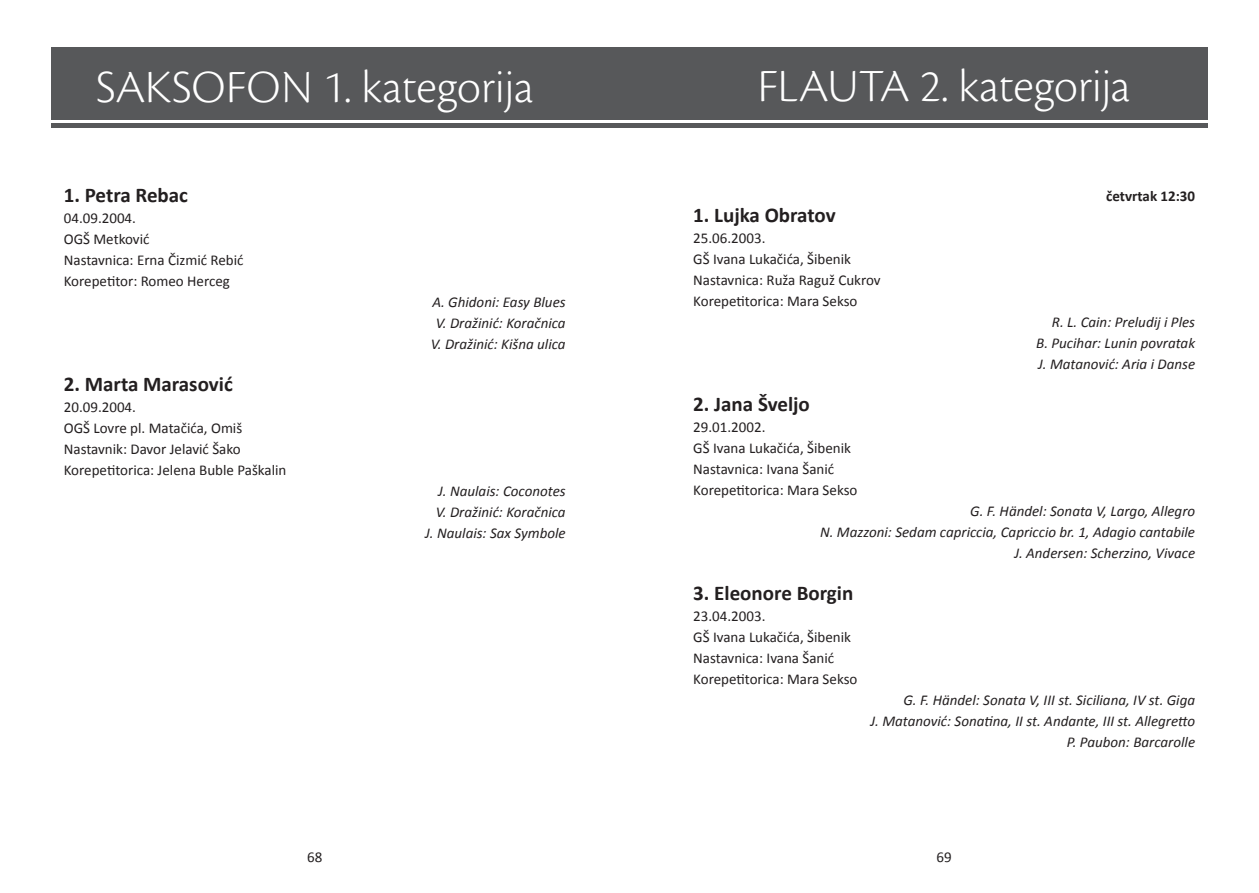
<style>
.page{position:relative;width:1259px;height:893px;background:#fff}
.page>*{position:absolute;margin:0;border:0;box-sizing:border-box;transform-origin:0 0}
.t1{font:300 48px "Cronos Pro";color:#fff}
.t2{font:700 21px "Calibri";color:#231f20}
.t3{font:15px/21px "Calibri";color:#231f20}
.t4{font:italic 15px/21px "Calibri";color:#231f20;text-align:right}
.t5{font:700 15px "Calibri";color:#231f20}
</style>
<div class="page">
<div style="left:51px;top:47px;width:578px;height:73px;background:#57585a"></div>
<div style="left:51px;top:123px;width:578px;height:5px;background:#57585a"></div>
<div style="left:629px;top:47px;width:579px;height:73px;background:#57585a"></div>
<div style="left:629px;top:123px;width:579px;height:5px;background:#57585a"></div>
<h1 class="t1" style="left:96px;top:60px;width:439px">SAKSOFON 1. kategorija</h1>
<h2 class="t2" style="left:64px;top:182px;width:126px">1. Petra Rebac</h2>
<p class="t3" style="left:64px;top:208px;width:181px">04.09.2004.<br>OGŠ M etković<br>Nastavnica: Erna Čizmić Rebić<br>Korepetitor: Romeo Herceg</p>
<h2 class="t2" style="left:64px;top:371px;width:170px">2. Marta Marasović</h2>
<p class="t3" style="left:64px;top:397px;width:224px">20.09.2004.<br>OGŠ Lovre pl. M atačića, Omiš<br>Nastavnik: Davor Jelavić Šako<br>Korepetitorica: Jelena Buble Paškalin</p>
<p class="t4" style="left:431px;top:291px;width:136px;text-align:center">A. Ghidoni: Easy Blues<br>V. Dražinić: Koračnica<br>V. Dražinić: Kišna ulica</p>
<p class="t4" style="left:425px;top:480px;width:142px">J. Naulais: Coconotes<br>V. Dražinić: Koračnica<br>J. Naulais: Sax Symbole</p>
<h1 class="t1" style="left:758px;top:59px;width:374px">FLAUTA 2. kategorija</h1>
<h2 class="t2" style="left:693px;top:202px;width:144px">1. Lujka Obratov</h2>
<p class="t3" style="left:693px;top:228px;width:189px">25.06.2003.<br>GŠ Ivana Lukačića, Šibenik<br>Nastavnica: Ruža Raguž Cukrov<br>Korepetitorica: M ara Sekso</p>
<p class="t5" style="left:1106px;top:187px;width:90px">četvrtak 12:30</p>
<p class="t4" style="left:1036px;top:311px;width:160px;text-align:justify;text-indent:16px">R. L. Cain: Preludij i Ples B. Pucihar: Lunin povratak J. Matanović: Aria i Danse</p>
<h2 class="t2" style="left:693px;top:391px;width:118px">2. Jana Šveljo</h2>
<p class="t3" style="left:693px;top:417px;width:166px">29.01.2002.<br>GŠ Ivana Lukačića, Šibenik<br>Nastavnica: Ivana Šanić<br>Korepetitorica: M ara Sekso</p>
<p class="t4" style="left:820px;top:500px;width:377px">G. F. Händel: Sonata V, Largo, Allegro<br>N. Mazzoni: Sedam capriccia, Capriccio br. 1, Adagio cantabile<br>J. Andersen: Scherzino, Vivace</p>
<h2 class="t2" style="left:693px;top:580px;width:162px">3. Eleonore Borgin</h2>
<p class="t3" style="left:693px;top:606px;width:166px">23.04.2003.<br>GŠ Ivana Lukačića, Šibenik<br>Nastavnica: Ivana Šanić<br>Korepetitorica: M ara Sekso</p>
<p class="t4" style="left:870px;top:689px;width:326px">G. F. Händel: Sonata V, III st. Siciliana, IV st. Giga<br>J. Matanović: Sonatina, II st. Andante, III st. Allegretto<br>P. Paubon: Barcarolle</p>
<p class="t3" style="left:307px;top:846px;width:17px">68</p>
<p class="t3" style="left:936px;top:846px;width:17px">69</p>
</div>
